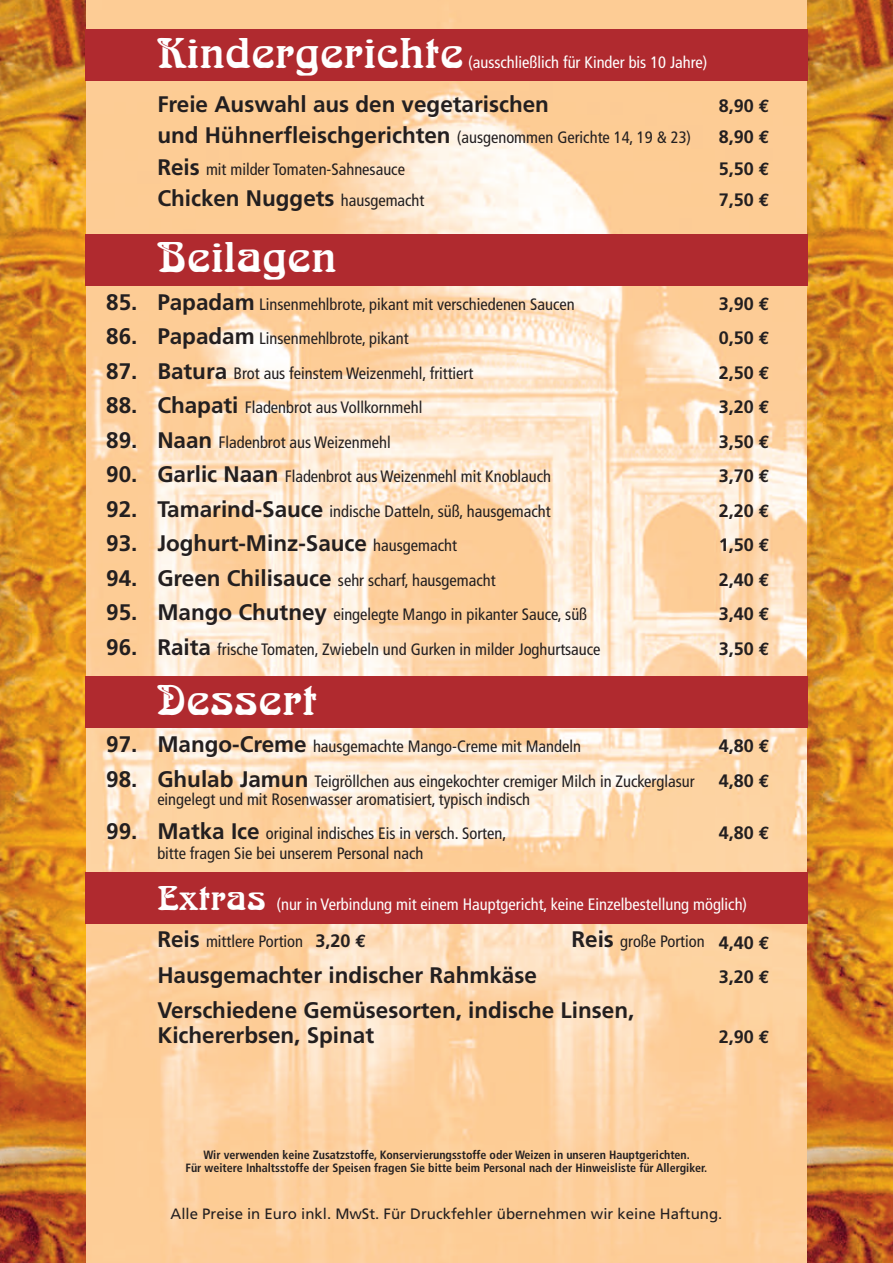
<style>
.page{position:relative;width:893px;height:1263px;background:#fff}
.page>*{position:absolute;margin:0;border:0;box-sizing:border-box;transform-origin:0 0}
.t1{font:45px "Arnold Boecklin";letter-spacing:.025em;color:#fff}
.t2{font:700 22.5px/25.5px "Frutiger";color:#231f20}
.t3{font:700 18px "Frutiger";color:#231f20}
.t4{font:condensed 16.5px "Frutiger";color:#231f20}
.t5{font:condensed 16.5px "Frutiger";color:#fff}
.t6{font:15px "Frutiger";color:#231f20}
.t7{font:700 condensed 12px/13.5px "Frutiger";color:#231f20;text-align:center}
.s1{font-family:"Euro Mono"}
.s2{font-weight:700;font-stretch:normal;font-size:22.5px}
.s3{font-weight:400;font-stretch:condensed;font-size:16.5px}
.s4{font-family:"Arnold Boecklin";font-stretch:normal;font-size:36px}
.s5{font-weight:700;font-stretch:normal;font-size:18px}
.s6{font-family:"Euro Mono";font-weight:700;font-stretch:normal;font-size:18px}
</style>
<div class="page">
<img style="left:85px;top:0;width:723px;height:1263px">
<img style="left:0;top:0;width:85px;height:1263px">
<img style="left:808px;top:0;width:85px;height:1263px">
<div style="left:85px;top:30px;width:723px;height:51px;background:#b02a2f"></div>
<div style="left:85px;top:677px;width:723px;height:51px;background:#b02a2f"></div>
<div style="left:85px;top:235px;width:723px;height:51px;background:#b02a2f"></div>
<div style="left:85px;top:872px;width:723px;height:51px;background:#b02a2f"></div>
<h1 class="t1" style="left:157px;top:26px;width:307px">Kindergerichte</h1>
<p class="t5" style="left:468px;top:56px;width:241px">(ausschließlich für Kinder bis 10 Jahre)</p>
<h2 class="t2" style="left:157px;top:93px;width:393px">Freie Auswahl aus den vegetarischen</h2>
<p class="t3" style="left:719px;top:98px;width:52px">8,90 <span class="s1">€</span></p>
<p class="t4" style="left:157px;top:131px;width:535px"><span class="s2">und Hühnerfleischgerichten</span> (ausgenommen Gerichte 14, 19 &amp; 23)</p>
<p class="t3" style="left:719px;top:130px;width:52px">8,90 <span class="s1">€</span></p>
<p class="t4" style="left:157px;top:162px;width:249px"><span class="s2">Reis</span> mit milder Tomaten-Sahnesauce</p>
<p class="t3" style="left:719px;top:161px;width:52px">5,50 <span class="s1">€</span></p>
<h2 class="t2" style="left:157px;top:187px;width:269px">Chicken Nuggets <span class="s3">hausgemacht</span></h2>
<p class="t3" style="left:719px;top:193px;width:52px">7,50 <span class="s1">€</span></p>
<h1 class="t1" style="left:157px;top:230px;width:180px">Beilagen</h1>
<p class="t4" style="left:106px;top:297px;width:470px"><span class="s2">85. Papadam</span> Linsenmehlbrote, pikant mit verschiedenen Saucen</p>
<p class="t3" style="left:719px;top:296px;width:52px">3,90 <span class="s1">€</span></p>
<p class="t4" style="left:106px;top:332px;width:304px"><span class="s2">86. Papadam</span> Linsenmehlbrote, pikant</p>
<p class="t3" style="left:719px;top:331px;width:52px">0,50 <span class="s1">€</span></p>
<p class="t4" style="left:106px;top:366px;width:369px"><span class="s2">87. Batura</span> Brot aus feinstem Weizenmehl, frittiert</p>
<p class="t3" style="left:719px;top:365px;width:52px">2,50 <span class="s1">€</span></p>
<p class="t4" style="left:106px;top:401px;width:318px"><span class="s2">88. Chapati</span> Fladenbrot aus Vollkornmehl</p>
<p class="t3" style="left:719px;top:400px;width:52px">3,20 <span class="s1">€</span></p>
<p class="t4" style="left:106px;top:435px;width:286px"><span class="s2">89. Naan</span> Fladenbrot aus Weizenmehl</p>
<p class="t3" style="left:719px;top:434px;width:52px">3,50 <span class="s1">€</span></p>
<p class="t4" style="left:106px;top:470px;width:446px"><span class="s2">90. Garlic Naan</span> Fladenbrot aus Weizenmehl mit Knoblauch</p>
<p class="t3" style="left:719px;top:469px;width:52px">3,70 <span class="s1">€</span></p>
<p class="t4" style="left:106px;top:504px;width:446px"><span class="s2">92. Tamarind-Sauce</span> indische Datteln, süß, hausgemacht</p>
<p class="t3" style="left:719px;top:503px;width:52px">2,20 <span class="s1">€</span></p>
<h2 class="t2" style="left:106px;top:532px;width:352px">93. Joghurt-Minz-Sauce <span class="s3">hausgemacht</span></h2>
<p class="t3" style="left:719px;top:538px;width:52px">1,50 <span class="s1">€</span></p>
<p class="t4" style="left:106px;top:573px;width:391px"><span class="s2">94. Green Chilisauce</span> sehr scharf, hausgemacht</p>
<p class="t3" style="left:719px;top:572px;width:52px">2,40 <span class="s1">€</span></p>
<p class="t4" style="left:106px;top:608px;width:482px"><span class="s2">95. Mango Chutney</span> eingelegte Mango in pikanter Sauce, süß</p>
<p class="t3" style="left:719px;top:607px;width:52px">3,40 <span class="s1">€</span></p>
<p class="t4" style="left:106px;top:642px;width:496px"><span class="s2">96. Raita</span> frische Tomaten, Zwiebeln und Gurken in milder Joghurtsauce</p>
<p class="t3" style="left:719px;top:641px;width:52px">3,50 <span class="s1">€</span></p>
<h1 class="t1" style="left:157px;top:673px;width:161px">Dessert</h1>
<p class="t4" style="left:106px;top:740px;width:476px"><span class="s2">97. Mango-Creme</span> hausgemachte Mango-Creme mit Mandeln</p>
<p class="t3" style="left:719px;top:739px;width:52px">4,80 <span class="s1">€</span></p>
<p class="t4" style="left:106px;top:774px;width:590px"><span class="s2">98. Ghulab Jamun</span> Teigröllchen aus eingekochter cremiger Milch in Zuckerglasur</p>
<p class="t3" style="left:719px;top:773px;width:52px">4,80 <span class="s1">€</span></p>
<p class="t4" style="left:157px;top:792px;width:374px">eingelegt und mit Rosenwasser aromatisiert, typisch indisch</p>
<p class="t4" style="left:106px;top:827px;width:402px"><span class="s2">99. Matka Ice</span> original indisches Eis in versch. Sorten,</p>
<p class="t3" style="left:719px;top:826px;width:52px">4,80 <span class="s1">€</span></p>
<p class="t4" style="left:157px;top:846px;width:268px">bitte fragen Sie bei unserem Personal nach</p>
<p class="t5" style="left:157px;top:897px;width:591px"><span class="s4">Extras</span> (nur in Verbindung mit einem Hauptgericht, keine Einzelbestellung möglich)</p>
<p class="t4" style="left:157px;top:935px;width:210px"><span class="s2">Reis</span> mittlere Portion <span class="s5">3,20</span> <span class="s6">€</span></p>
<p class="t4" style="left:571px;top:935px;width:200px"><span class="s2">Reis</span> große Portion <span class="s5">4,40</span> <span class="s6">€</span></p>
<h2 class="t2" style="left:157px;top:964px;width:381px">Hausgemachter indischer Rahmkäse</h2>
<p class="t3" style="left:719px;top:970px;width:52px">3,20 <span class="s1">€</span></p>
<h2 class="t2" style="left:157px;top:999px;width:478px">Verschiedene Gemüsesorten, indische Linsen,<br>Kichererbsen, Spinat</h2>
<p class="t3" style="left:719px;top:1030px;width:52px">2,90 <span class="s1">€</span></p>
<p class="t7" style="left:186px;top:1149px;width:523px">Wir verwenden keine Zusatzstoffe, Konservierungsstoffe oder Weizen in unseren Hauptgerichten.<br>Für weitere Inhaltsstoffe der Speisen fragen Sie bitte beim Personal nach der Hinweisliste für Allergiker.</p>
<p class="t6" style="left:171px;top:1207px;width:553px">Alle Preise in Euro inkl. MwSt. Für Druckfehler übernehmen wir keine Haftung.</p>
</div>
